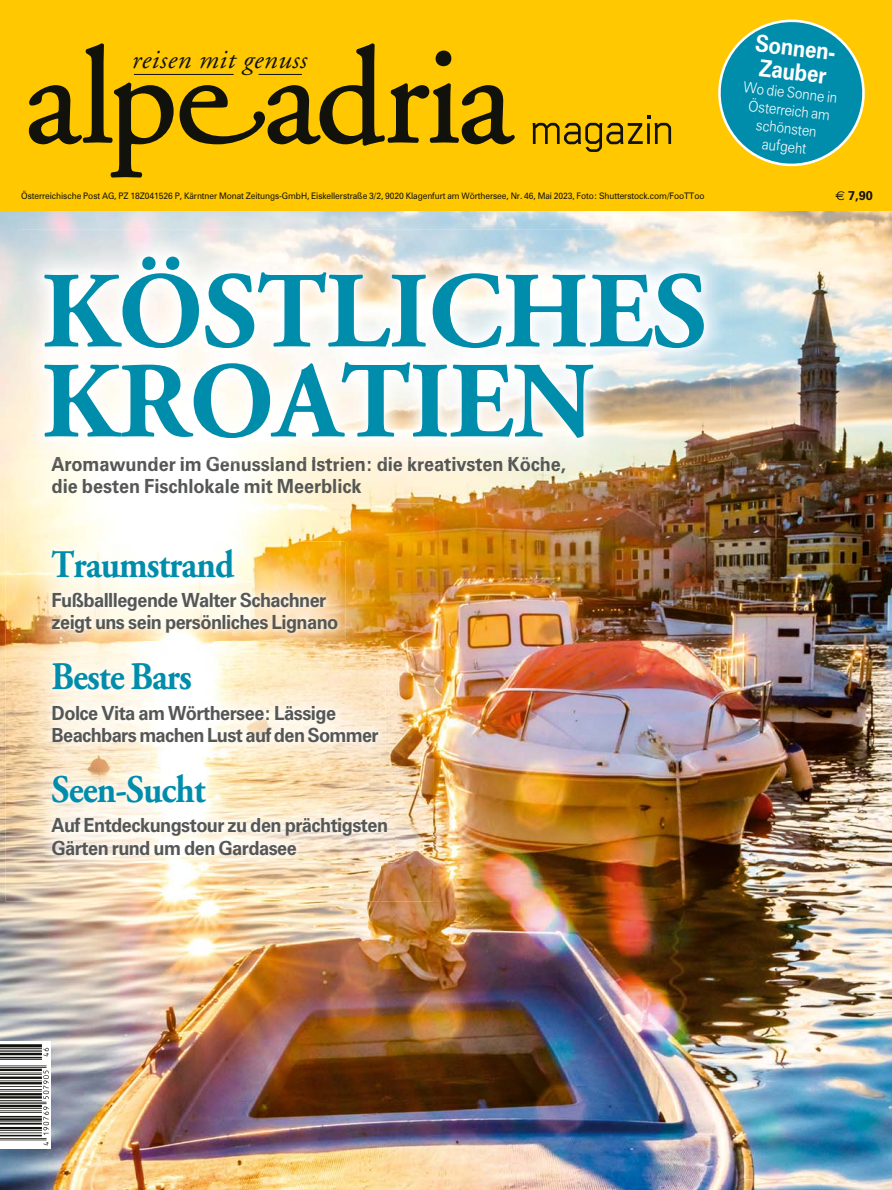
<style>
.page{position:relative;width:892px;height:1190px;background:#fff}
.page>*{position:absolute;margin:0;border:0;box-sizing:border-box;transform-origin:0 0}
.t1{font:108px/90px "AAM A Garamond M Bold";letter-spacing:-.005em;color:#008dab}
.t2{font:39px "AAM A Garamond M Bold";letter-spacing:-.025em;color:#008dab;scale:.91 1}
.t3{font:26.7px "AAM A Garamond M Italic";letter-spacing:.02em;color:#12120d}
.t4{font:23.55px/24px "AAM Zurich BT Bold";color:#fff;scale:.9 1}
.t5{font:19.5px/22.5px "AAM Zurich BT Bold";letter-spacing:-.03em;color:#555756;scale:.95 1}
.t6{font:19.5px/22.5px "AAM Zurich BT Bold";letter-spacing:-.005em;color:#555756;scale:.95 1}
.t7{font:15px/18px "AAM Zurich BT Light";color:#fff;text-align:center;scale:.9 1}
.t8{font:12.75px "AAM Zurich BT Bold";color:#12120d}
.t9{font:9px "AAM Zurich BT Roman";letter-spacing:-.01em;color:#12120d;scale:.95 1}
.s1{font-family:"Euro Sans"}
.s2{color:#5f6160}
.s3{color:#585a59}
.s4{color:#595b5a}
.s5{color:#5e605f}
.s6{color:#575958}
.s7{color:#565857}
.s8{color:#5d5f5e}
.s9{color:#5b5d5c}
.s10{color:#5c5e5d}
</style>
<div class="page">
<img style="left:0;top:211px;width:892px;height:979px">
<div style="left:0;top:0;width:892px;height:211px;background:#ffc800"></div>
<svg style="left:533px;top:115px;width:138px;height:37px"></svg>
<svg style="left:180px;top:43px;width:335px;height:103px"></svg>
<svg style="left:29px;top:43px;width:145px;height:134px"></svg>
<hr style="left:134px;top:74px;width:100px;height:1px;background:#12120d">
<hr style="left:259px;top:74px;width:43px;height:1px;background:#12120d">
<svg style="left:718px;top:19px;width:147px;height:148px"></svg>
<div style="left:0;top:1040px;width:51px;height:108px;background:#fff"></div>
<svg style="left:0;top:1044px;width:49px;height:101px"></svg>
<img style="left:6px;top:504px;width:427px;height:49px">
<img style="left:6px;top:553px;width:53px;height:348px">
<img style="left:327px;top:553px;width:106px;height:249px">
<img style="left:59px;top:641px;width:268px;height:126px">
<img style="left:380px;top:802px;width:53px;height:99px">
<img style="left:59px;top:862px;width:321px;height:39px">
<img style="left:45px;top:541px;width:300px;height:100px">
<img style="left:45px;top:542px;width:300px;height:98px">
<img style="left:45px;top:655px;width:341px;height:95px">
<img style="left:46px;top:656px;width:339px;height:93px">
<img style="left:45px;top:768px;width:349px;height:94px">
<img style="left:18px;top:230px;width:712px;height:46px">
<img style="left:18px;top:276px;width:50px;height:189px">
<img style="left:680px;top:276px;width:50px;height:189px">
<img style="left:68px;top:445px;width:612px;height:20px">
<svg style="left:52px;top:457px;width:13px;height:8px"></svg>
<img style="left:66px;top:457px;width:136px;height:8px">
<svg style="left:207px;top:457px;width:12px;height:8px"></svg>
<img style="left:221px;top:457px;width:86px;height:8px">
<svg style="left:313px;top:457px;width:2px;height:8px"></svg>
<img style="left:317px;top:457px;width:186px;height:8px">
<svg style="left:509px;top:457px;width:11px;height:8px"></svg>
<img style="left:520px;top:457px;width:46px;height:8px">
<img style="left:37px;top:249px;width:674px;height:196px">
<h3 class="t3" style="left:131px;top:49px;width:177px">reisen mit genuss</h3>
<p class="t4" style="left:757px;top:33px;width:96px;rotate:7deg">Sonnen-<br>Zauber</p>
<p class="t7" style="left:744px;top:80px;width:106px;rotate:6deg">Wo die Sonne in<br>Österreich am schönsten aufgeht</p>
<p class="t9" style="left:21px;top:191px;width:721px">Österreichische Post AG, PZ 18Z041526 P, Kärntner Monat Zeitungs-GmbH, Eiskellerstraße 3/2, 9020 Klagenfurt am Wörthersee, Nr. 46, Mai 2023, Foto: Shutterstock.com/FooTToo</p>
<p class="t8" style="left:835px;top:191px;width:39px"><span class="s1">€</span> 7,90</p>
<h1 class="t1" style="left:41px;top:282px;width:667px">KÖSTLICHES<br>KROATIEN</h1>
<p class="t6" style="left:52px;top:455px;width:543px"><span class="s2">A</span><span class="s3">r</span><span class="s4">omawun</span><span class="s5">d</span><span class="s6">e</span><span class="s7">r</span> <span class="s2">i</span><span class="s4">m</span> <span class="s8">G</span><span class="s9">en</span><span class="s4">u</span><span class="s6">ss</span><span class="s5">l</span><span class="s3">a</span><span class="s4">n</span><span class="s5">d</span> <span class="s2">I</span><span class="s3">s</span><span class="s8">t</span><span class="s3">r</span><span class="s2">i</span><span class="s3">e</span><span class="s4">n</span><span class="s3">:</span> <span class="s2">d</span><span class="s5">i</span><span class="s3">e</span> <span class="s5">k</span><span class="s3">r</span><span class="s4">ea</span><span class="s8">t</span><span class="s2">i</span><span class="s3">v</span><span class="s4">s</span><span class="s8">t</span><span class="s4">en</span> <span class="s2">Kö</span><span class="s4">c</span><span class="s10">h</span><span class="s7">e</span>, die besten Fischlokale mit Meerblick</p>
<h2 class="t2" style="left:52px;top:549px;width:202px">Traumstrand</h2>
<p class="t5" style="left:52px;top:591px;width:303px">Fußballlegende Walter Schachner zeigt uns sein persönliches Lignano</p>
<h2 class="t2" style="left:52px;top:661px;width:156px">Beste Bars</h2>
<p class="t5" style="left:52px;top:703px;width:346px">Dolce Vita am Wörthersee: Lässige<br>Beachbars machen Lust auf den Sommer</p>
<h2 class="t2" style="left:52px;top:774px;width:171px">Seen-Sucht</h2>
<p class="t5" style="left:52px;top:816px;width:356px">Auf Entdeckungstour zu den prächtigsten<br>Gärten rund um den Gardasee</p>
</div>
